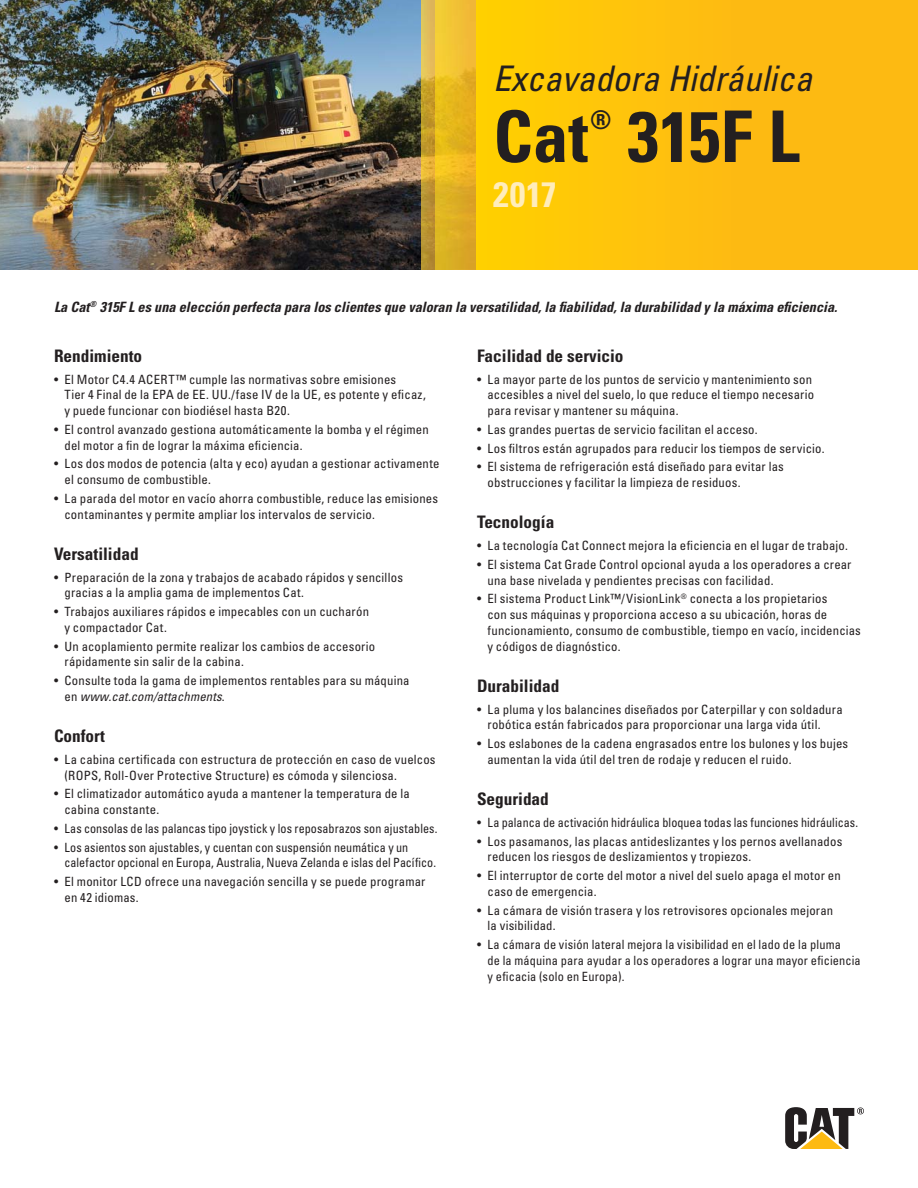
<style>
.page{position:relative;width:918px;height:1188px;background:#fff}
.page>*{position:absolute;margin:0;border:0;box-sizing:border-box;transform-origin:0 0}
.t1{font:700 condensed 71.25px "Univers LT Std";color:#231f20}
.t2{font:italic condensed 35.25px "Univers LT Std";color:#231f20}
.t3{font:700 condensed 35.25px "Univers LT Std";color:#ffedbc}
.t4{font:700 condensed 25.8px "Univers LT Std";color:#231f20}
.t5{font:700 condensed 17.25px "Univers LT Std";color:#231f20}
.t6{font:italic 700 condensed 14.25px "Univers LT Std";color:#231f20}
.t7{font:condensed 12.75px/15.8px "Univers LT Std";letter-spacing:.015em;color:#231f20}
.t8{font:condensed 12.75px/15.8px "Univers LT Std";letter-spacing:.015em;color:#231f20;scale:.95 1}
.s1{color:#ffecbb}
.s2{font-style:italic}
</style>
<div class="page">
<img style="left:0;top:0;width:435px;height:270px">
<svg style="left:475px;top:0;width:443px;height:270px;background:#fdc00d"></svg>
<svg style="left:435px;top:0;width:40px;height:270px;background:#e7b826"></svg>
<div style="left:494px;top:182px;width:61px;height:25px;background:#ffcd03"></div>
<svg style="left:785px;top:1107px;width:79px;height:42px"></svg>
<p class="t2" style="left:493px;top:61px;width:321px">Excavadora Hidráulica</p>
<p class="t1" style="left:493px;top:103px;width:97px">Cat</p>
<p class="t4" style="left:590px;top:108px;width:23px">®</p>
<p class="t1" style="left:627px;top:103px;width:174px">315F L</p>
<p class="t3" style="left:493px;top:178px;width:65px">20<span class="s1">17</span></p>
<h5 class="t6" style="left:54px;top:300px;width:785px">La Cat<sup>®</sup> 315F L es una elección perfecta para los clientes que valoran la versatilidad, la fiabilidad, la durabilidad y la máxima eficiencia.</h5>
<p class="t5" style="left:54px;top:348px;width:90px">Rendimiento</p>
<p class="t7" style="left:65px;top:372px;width:363px;text-indent:-11px">• El Motor C 4.4 ACER T ™ cumple las normativas sobre emisiones<br>Tier 4 Final de la EPA de EE. UU. /fase IV de la UE , es potente y eficaz, y puede funcionar con biodiésel hasta B2 0.</p>
<p class="t7" style="left:65px;top:422px;width:366px;text-indent:-11px">• El control avanzado ges tiona automáticamente la bomba y el régimen del motor a fin de lograr la máxima eficiencia.</p>
<p class="t7" style="left:65px;top:457px;width:377px;text-indent:-11px">• Los dos modos de potencia (alta y eco) ayudan a gestionar activamente el consumo de combustible.</p>
<p class="t7" style="left:65px;top:491px;width:375px;text-indent:-11px">• La parada del motor en vacío ahorra combustible, reduce las emisiones contaminantes y permite ampliar los intervalos de ser vicio.</p>
<h4 class="t5" style="left:54px;top:546px;width:86px">Versatilidad</h4>
<p class="t7" style="left:65px;top:570px;width:340px;text-indent:-11px">• Preparación de la zona y trabajos de acabado rápidos y sencillos gracias a la amplia gama de implementos Cat .</p>
<p class="t7" style="left:65px;top:605px;width:306px;text-indent:-11px">• Trabajos auxiliares rápidos e impecables con un cucharón y compactador Cat.</p>
<p class="t7" style="left:65px;top:639px;width:312px;text-indent:-11px">• Un acoplamiento permite realizar los cambios de accesorio rápidamente sin salir de la cabina.</p>
<p class="t7" style="left:65px;top:674px;width:347px;text-indent:-11px">• Consulte toda la gama de implementos rentables para su máquina en <span class="s2">www.cat.com/attachments</span>.</p>
<h4 class="t5" style="left:54px;top:728px;width:52px">Confort</h4>
<p class="t7" style="left:65px;top:752px;width:373px;text-indent:-11px">• La cabina cer tificada con estructura de protección en caso de vuelcos (ROPS, Roll-Over Protective S tructure) es cómoda y silenciosa.</p>
<p class="t7" style="left:65px;top:787px;width:347px;text-indent:-11px">• El climatizador automático ayuda a mantener la temperatura de la cabina constante.</p>
<p class="t8" style="left:54px;top:821px;width:405px">• Las consolas de las palancas tipo joystick y los reposabrazos son ajustables.</p>
<p class="t8" style="left:65px;top:840px;width:393px;text-indent:-11px">• Los asientos son ajustables, y cuentan con suspensión neumática y un calefactor opcional en Europa, Aus tralia, Nueva Zelanda e islas del Pacífico.</p>
<p class="t7" style="left:65px;top:875px;width:362px;text-indent:-11px">• El monitor LCD ofrece una navegación sencilla y se puede programar en 42 idiomas.</p>
<h4 class="t5" style="left:477px;top:348px;width:148px">Facilidad de servicio</h4>
<p class="t7" style="left:488px;top:372px;width:328px;text-indent:-11px">• La mayor par te de los puntos de ser vicio y mantenimiento son accesibles a nivel del suelo, lo que reduce el tiempo necesario para revisar y mantener su máquina.</p>
<p class="t7" style="left:477px;top:422px;width:282px">• Las grandes puer tas de ser vicio facilitan el acceso.</p>
<p class="t7" style="left:477px;top:441px;width:349px">• Los filtros están agrupados para reducir los tiempos de ser vicio.</p>
<p class="t7" style="left:488px;top:460px;width:298px;text-indent:-11px">• El sis tema de refrigeración está diseñado para evitar las obstrucciones y facilitar la limpieza de residuos.</p>
<h4 class="t5" style="left:477px;top:514px;width:79px">Tecnología</h4>
<p class="t7" style="left:477px;top:539px;width:373px">• La tecnología Cat Connect mejora la eficiencia en el lugar de trabajo.</p>
<p class="t7" style="left:488px;top:557px;width:366px;text-indent:-11px">• El sis tema Cat Grade Control opcional ayuda a los operadores a crear una base nivelada y pendientes precisas con facilidad.</p>
<p class="t7" style="left:488px;top:592px;width:375px;text-indent:-10px">• El sis tema Product L ink™/ V isionLink<sup>®</sup> conecta a los propietarios<br>con sus máquinas y proporciona acceso a su ubicación, horas de funcionamiento, consumo de combustible, tiempo en vacío, incidencias y códigos de diagnóstico.</p>
<h4 class="t5" style="left:477px;top:678px;width:84px">Durabilidad</h4>
<p class="t7" style="left:488px;top:702px;width:357px;text-indent:-11px">• La pluma y los balancines diseñados por Caterpillar y con soldadura robótica están fabricados para proporcionar una larga vida útil.</p>
<p class="t7" style="left:488px;top:737px;width:362px;text-indent:-11px">• Los eslabones de la cadena engrasados entre los bulones y los bujes aumentan la vida útil del tren de rodaje y reducen el ruido.</p>
<h4 class="t5" style="left:477px;top:791px;width:73px">Seguridad</h4>
<p class="t8" style="left:477px;top:815px;width:403px">• La palanca de activación hidráulica bloquea todas las funciones hidráulicas.</p>
<p class="t7" style="left:488px;top:834px;width:356px;text-indent:-11px">• Los pasamanos, las placas antideslizantes y los pernos avellanados reducen los riesgos de deslizamientos y tropiezos.</p>
<p class="t7" style="left:488px;top:869px;width:355px;text-indent:-11px">• El interruptor de cor te del motor a nivel del suelo apaga el motor en caso de emergencia.</p>
<p class="t7" style="left:488px;top:903px;width:347px;text-indent:-11px">• La cámara de visión trasera y los retrovisores opcionales mejoran la visibilidad.</p>
<p class="t7" style="left:488px;top:938px;width:375px;text-indent:-10px">• La cámara de visión lateral mejora la visibilidad en el lado de la pluma<br>de la máquina para ayudar a los operadores a lograr una mayor eficiencia y eficacia (solo en Europa).</p>
</div>
